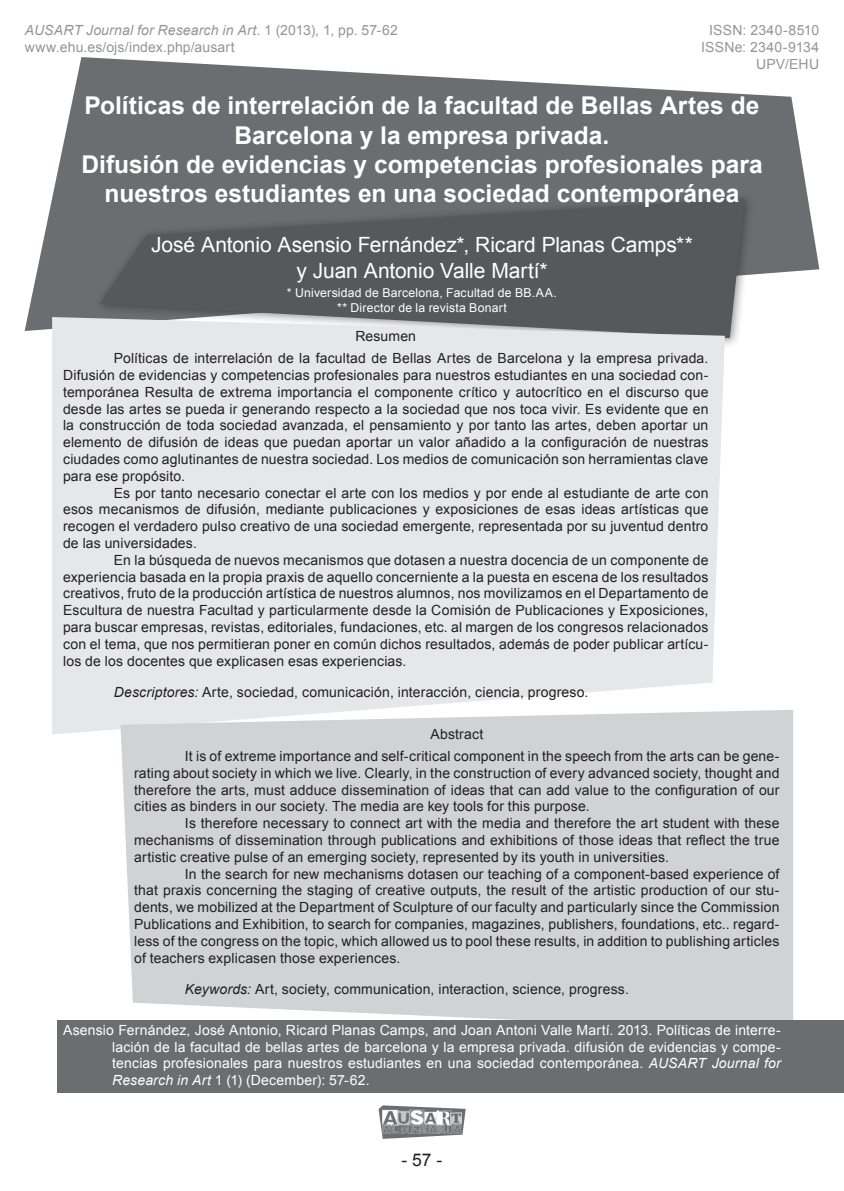
<style>
.page{position:relative;width:844px;height:1191px;background:#fff}
.page>*{position:absolute;margin:0;border:0;box-sizing:border-box;transform-origin:0 0}
.Titulo_01{font:700 24.5px/29.4px "Arial";color:#fff;text-align:center}
.Autor{font:21px/25.2px "Arial";letter-spacing:-.005em;color:#fff;text-align:center}
.t1{font:17.5px "Arial";color:#231f20}
.Abstract{font:14px/16.8px "Arial";letter-spacing:.01em;color:#231f20;text-align:justify}
.Referencias_Chicago{font:14px/16.8px "Arial";letter-spacing:.01em;color:#fff;text-align:justify}
.Keywords{font:14px "Arial";letter-spacing:.015em;color:#231f20}
.t2{font:14px/16.8px "Arial";letter-spacing:.015em;color:#939598}
.Titulo_Abstract{font:14px "Arial";letter-spacing:.01em;color:#231f20}
.Afiliacion{font:12.25px/14.7px "Arial";letter-spacing:.015em;color:#fff;text-align:center}
.s1{font-style:italic}
</style>
<div class="page">
<svg style="left:25px;top:57px;width:794px;height:274px;fill:#6c6d70"></svg>
<svg style="left:378px;top:1105px;width:87px;height:33px"></svg>
<img style="left:382px;top:1109px;width:79px;height:25px">
<div style="left:93px;top:191px;width:662px;height:158px;background:#231f20;opacity:.5"></div>
<svg style="left:99px;top:198px;width:645px;height:140px;background:#5c5d5f"></svg>
<div style="left:52px;top:317px;width:672px;height:417px;background:#e6e7e9"></div>
<div style="left:120px;top:710px;width:673px;height:309px;background:#d1d2d4"></div>
<hr style="left:0;top:1105px;width:1px;height:33px;background:#939598">
<div style="left:57px;top:1019px;width:786px;height:73px;background:#6c6d70"></div>
<p class="t2" style="left:25px;top:22px;width:374px"><span class="s1">AUSART Journal for Research in Art</span>. 1 (2013), 1, pp. 57-62 www.ehu.es/ojs/index.php/ausart</p>
<p class="t2" style="left:700px;top:22px;width:120px;text-align:right">ISSN: 2340-8510<br>ISSNe: 2340-9134<br>UPV/EHU</p>
<p class="Titulo_01" style="left:81px;top:92px;width:682px">Políticas de interrelación de la facultad de Bellas Artes de Barcelona y la empresa privada.<br>Difusión de evidencias y competencias profesionales para nuestros estudiantes en una sociedad contemporánea</p>
<p class="Autor" style="left:151px;top:233px;width:543px">José Antonio Asensio Fernández*, Ricard Planas Camps** y Juan Antonio Valle Martí*</p>
<p class="Afiliacion" style="left:287px;top:286px;width:271px">* Universidad de Barcelona, Facultad de BB.AA. ** Director de la revista Bonart</p>
<p class="Titulo_Abstract" style="left:355px;top:327px;width:62px">Resumen</p>
<p class="Abstract" style="left:63px;top:350px;width:646px;text-indent:51px">Políticas de interrelación de la facultad de Bellas Artes de Barcelona y la empresa privada.<br>Difusión de evidencias y competencias profesionales para nuestros estudiantes en una sociedad con&shy;temporánea Resulta de extrema importancia el componente crítico y autocrítico en el discurso que desde las artes se pueda ir generando respecto a la sociedad que nos toca vivir. Es evidente que en la construcción de toda sociedad avanzada, el pensamiento y por tanto las artes, deben aportar un elemento de difusión de ideas que puedan aportar un valor añadido a la configuración de nuestras ciudades como aglutinantes de nuestra sociedad. Los medios de comunicación son herramientas clave para ese propósito.</p>
<p class="Abstract" style="left:63px;top:484px;width:646px;text-indent:51px">Es por tanto necesario conectar el arte con los medios y por ende al estudiante de arte con esos mecanismos de difusión, mediante publicaciones y exposiciones de esas ideas artísticas que recogen el verdadero pulso creativo de una sociedad emergente, representada por su juventud dentro de las universidades.</p>
<p class="Abstract" style="left:63px;top:551px;width:646px;text-indent:51px">En la búsqueda de nuevos mecanismos que dotasen a nuestra docencia de un componente de experiencia basada en la propia praxis de aquello concerniente a la puesta en escena de los resultados creativos, fruto de la producción artística de nuestros alumnos, nos movilizamos en el Departamento de Escultura de nuestra Facultad y particularmente desde la Comisión de Publicaciones y Exposiciones, para buscar empresas, revistas, editoriales, fundaciones, etc. al margen de los congresos relacionados con el tema, que nos permitieran poner en común dichos resultados, además de poder publicar artícu&shy;los de los docentes que explicasen esas experiencias.</p>
<p class="Keywords" style="left:114px;top:683px;width:476px"><span class="s1">Descriptores:</span> Arte, sociedad, comunicación, interacción, ciencia, progreso.</p>
<p class="Titulo_Abstract" style="left:430px;top:725px;width:54px">Abstract</p>
<p class="Abstract" style="left:134px;top:748px;width:646px;text-indent:51px">It is of extreme importance and self-critical component in the speech from the arts can be gene&shy;rating about society in which we live. Clearly, in the construction of every advanced society, thought and therefore the arts, must adduce dissemination of ideas that can add value to the configuration of our cities as binders in our society. The media are key tools for this purpose.</p>
<p class="Abstract" style="left:134px;top:815px;width:646px;text-indent:51px">Is therefore necessary to connect art with the media and therefore the art student with these mechanisms of dissemination through publications and exhibitions of those ideas that reflect the true artistic creative pulse of an emerging society, represented by its youth in universities.</p>
<p class="Abstract" style="left:134px;top:865px;width:646px;text-indent:51px">In the search for new mechanisms dotasen our teaching of a component-based experience of that praxis concerning the staging of creative outputs, the result of the artistic production of our stu&shy;dents, we mobilized at the Department of Sculpture of our faculty and particularly since the Commission Publications and Exhibition, to search for companies, magazines, publishers, foundations, etc.. regard&shy;less of the congress on the topic, which allowed us to pool these results, in addition to publishing articles of teachers explicasen those experiences.</p>
<p class="Keywords" style="left:185px;top:980px;width:445px"><span class="s1">Keywords:</span> Art, society, communication, interaction, science, progress.</p>
<p class="Referencias_Chicago" style="left:112px;top:1021px;width:670px;text-indent:-49px">Asensio Fernández, José Antonio, Ricard Planas Camps, and Joan Antoni Valle Martí. 2013. Políticas de interre&shy;lación de la facultad de bellas artes de barcelona y la empresa privada. difusión de evidencias y compe&shy;tencias profesionales para nuestros estudiantes en una sociedad contemporánea. <span class="s1">AUSART Journal for Research in Art</span> 1 (1) (December): 57-62.</p>
<p class="t1" style="left:401px;top:1148px;width:42px">- 57 -</p>
</div>
